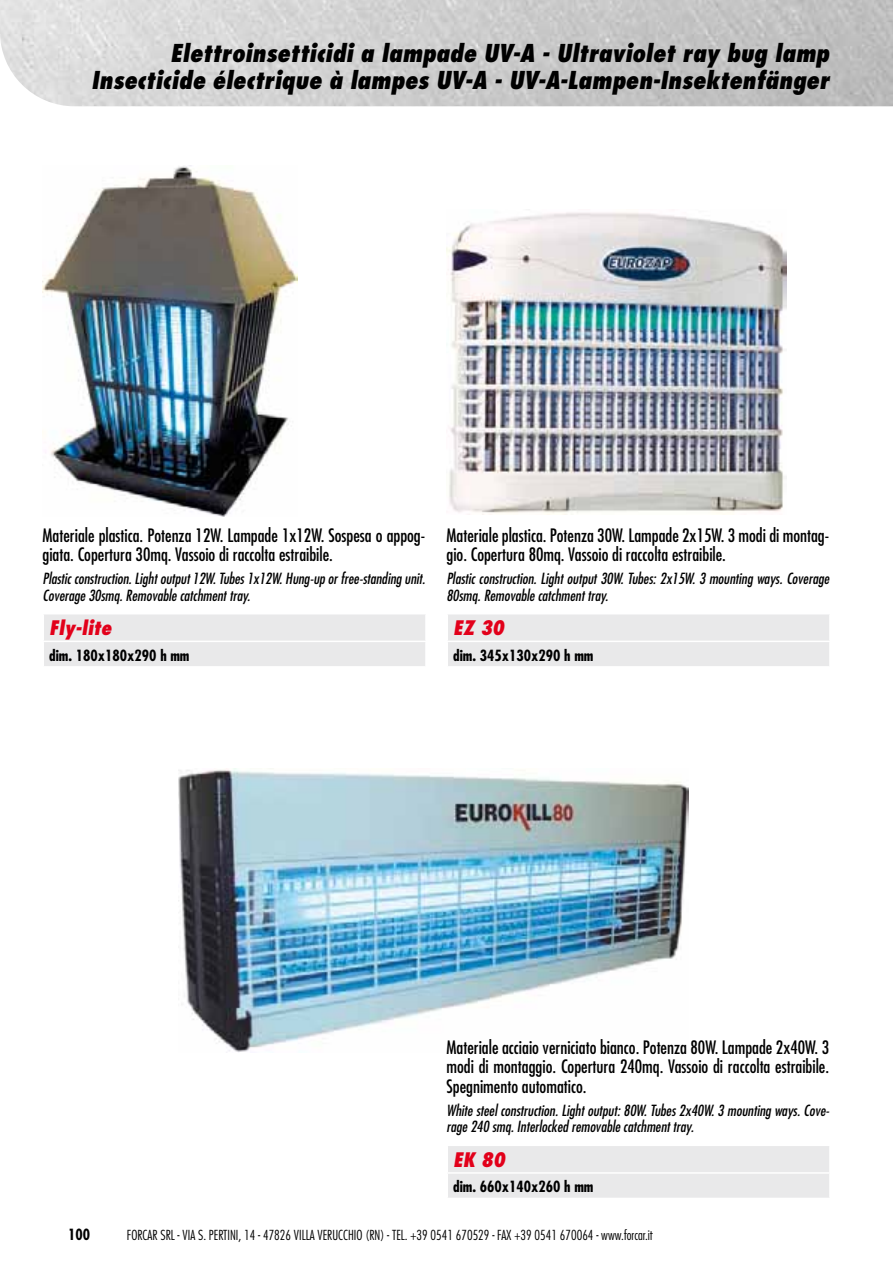
<style>
.page{position:relative;width:893px;height:1263px;background:#fff}
.page>*{position:absolute;margin:0;border:0;box-sizing:border-box;transform-origin:0 0}
.t1{font:italic 800 condensed 24px/27px "Futura";color:#000;text-align:right}
.t2{font:italic 800 condensed 19.5px "Futura";color:#e2001a}
.t3{font:condensed 18px/19.5px "Futura";color:#000}
.t4{font:italic condensed 15px/16.5px "Futura";color:#000}
.t5{font:700 condensed 15px "Futura";color:#000}
.t6{font:300 condensed 13.5px "Futura";color:#000}
</style>
<div class="page">
<img style="left:0;top:0;width:893px;height:106px">
<img style="left:179px;top:768px;width:510px;height:284px">
<div style="left:44px;top:614px;width:381px;height:52px;background:#e9e9ea"></div>
<div style="left:448px;top:1146px;width:381px;height:52px;background:#e9e9ea"></div>
<hr style="left:446px;top:1172px;width:385px;height:2px;background:#fff">
<div style="left:448px;top:614px;width:381px;height:52px;background:#e9e9ea"></div>
<hr style="left:446px;top:641px;width:385px;height:1px;background:#fff">
<img style="left:43px;top:166px;width:255px;height:350px">
<img style="left:446px;top:212px;width:341px;height:302px">
<h1 class="t1" style="left:91px;top:39px;width:740px">Elettroinsetticidi a lampade UV-A - Ultraviolet ray bug lamp<br>Insecticide électrique à lampes UV-A - UV-A-Lampen-Insektenfänger</h1>
<p class="t3" style="left:43px;top:525px;width:384px">Materiale plastica. Potenza 12W. Lampade 1x12W. Sospesa o appog&shy;giata. Copertura 30mq. Vassoio di raccolta estraibile.</p>
<p class="t4" style="left:43px;top:570px;width:384px">Plastic construction. Light output 12W. Tubes 1x12W. Hung-up or free-standing unit.<br>Coverage 30smq. Removable catchment tray.</p>
<p class="t2" style="left:49px;top:616px;width:64px">Fly-lite</p>
<p class="t5" style="left:49px;top:646px;width:142px">dim. 180x180x290 h mm</p>
<p class="t3" style="left:446px;top:525px;width:384px">Materiale plastica. Potenza 30W. Lampade 2x15W. 3 modi di montag&shy;gio. Copertura 80mq. Vassoio di raccolta estraibile.</p>
<p class="t4" style="left:446px;top:570px;width:384px">Plastic construction. Light output 30W. Tubes: 2x15W. 3 mounting ways. Coverage<br>80smq. Removable catchment tray.</p>
<p class="t2" style="left:453px;top:616px;width:52px">EZ 30</p>
<p class="t5" style="left:453px;top:646px;width:142px">dim. 345x130x290 h mm</p>
<p class="t3" style="left:446px;top:1037px;width:384px;text-align:justify">Materiale acciaio verniciato bianco. Potenza 80W. Lampade 2x40W. 3 modi di montaggio. Copertura 240mq. Vassoio di raccolta estraibile.<br>Spegnimento automatico.</p>
<p class="t4" style="left:446px;top:1102px;width:384px">White steel construction. Light output: 80W. Tubes 2x40W. 3 mounting ways. Cove&shy;rage 240 smq. Interlocked removable catchment tray.</p>
<p class="t2" style="left:453px;top:1147px;width:53px">EK 80</p>
<p class="t5" style="left:453px;top:1177px;width:142px">dim. 660x140x260 h mm</p>
<p class="t5" style="left:68px;top:1225px;width:24px">100</p>
<p class="t6" style="left:127px;top:1227px;width:527px">FORCAR SRL - VIA S. PERTINI, 14 - 47826 VILLA VERUCCHIO (RN) - TEL. +39 0541 670529 - FAX +39 0541 670064 - www.forcar.it</p>
</div>
